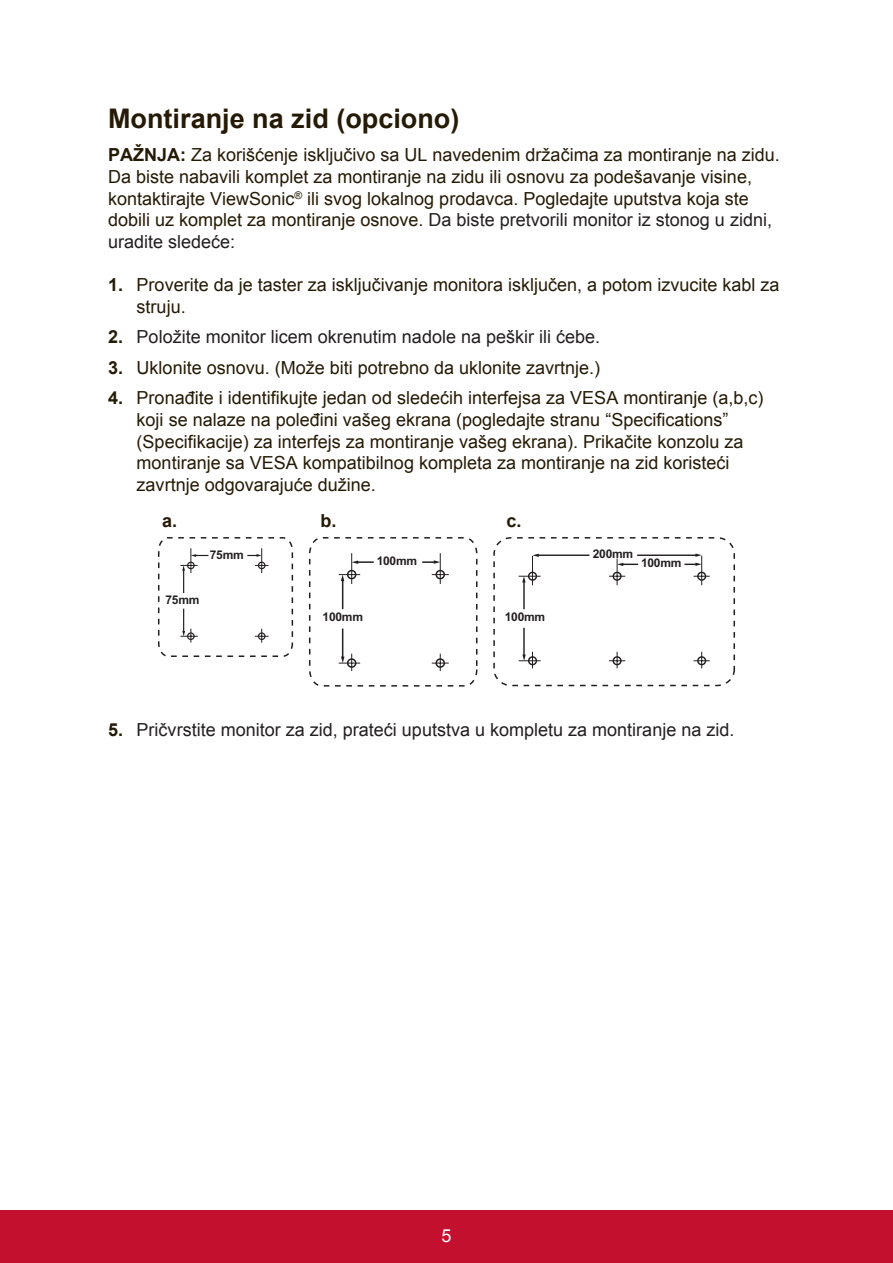
<style>
.page{position:relative;width:893px;height:1263px;background:#fff}
.page>*{position:absolute;margin:0;border:0;box-sizing:border-box;transform-origin:0 0}
.t1{font:700 27px "Arial";color:#251a05}
.t2{font:18px/21.6px "Arial";color:#251a05}
.t3{font:18px "Arial";color:#231f20}
.t4{font:700 18px "Arial";color:#251a05}
.t5{font:18px "Arial";color:#fff}
.t6{font:700 12px "Arial";letter-spacing:-.02em;color:#231f20}
.s1{font-weight:700}
.s2{color:#231f20}
.s3{font-weight:700;color:#251a05}
</style>
<div class="page">
<div style="left:0;top:1210px;width:892px;height:53px;background:#c3102f"></div>
<svg style="left:158px;top:537px;width:136px;height:120px"></svg>
<svg style="left:308px;top:537px;width:170px;height:149px"></svg>
<hr style="left:537px;top:554px;width:52px;height:2px;background:#231f20">
<svg style="left:518px;top:553px;width:22px;height:115px"></svg>
<svg style="left:609px;top:553px;width:100px;height:115px"></svg>
<div style="left:493px;top:537px;width:241px;height:149px;border:2px dashed #231f20;border-radius:17px"></div>
<h1 class="t1" style="left:108px;top:100px;width:353px">Montiranje na zid (opciono)</h1>
<p class="t2" style="left:108px;top:144px;width:673px"><span class="s1">PAŽNJA:</span> Za korišćenje isključivo sa UL navedenim držačima za montiranje na zidu.<br>Da biste nabavili komplet za montiranje na zidu ili osnovu za podešavanje visine, kontaktirajte ViewSonic<sup>®</sup> ili svog lokalnog prodavca. Pogledajte uputstva koja ste dobili uz komplet za montiranje osnove. <span class="s2">Da biste pretvorili monitor iz stonog u zidni, uradite sledeće:</span></p>
<p class="t2" style="left:136px;top:274px;width:644px;text-indent:-28px"><span class="s1">1.</span> Proverite da je taster za isključivanje monitora isključen, a potom izvucite kabl za struju.</p>
<p class="t3" style="left:108px;top:325px;width:493px"><span class="s3">2.</span> Položite monitor licem okrenutim nadole na peškir ili ćebe.</p>
<p class="t2" style="left:108px;top:357px;width:493px"><span class="s1">3.</span> Uklonite osnovu. (Može biti potrebno da uklonite zavrtnje.)</p>
<p class="t2" style="left:136px;top:387px;width:628px;text-indent:-28px"><span class="s1">4.</span> Pronađite i identifikujte jedan od sledećih interfejsa za VESA montiranje (a,b,c) koji se nalaze na poleđini vašeg ekrana (pogledajte stranu “Specifications” (Specifikacije) za interfejs za montiranje vašeg ekrana). Prikačite konzolu za montiranje sa VESA kompatibilnog kompleta za montiranje na zid koristeći zavrtnje odgovarajuće dužine.</p>
<p class="t4" style="left:162px;top:509px;width:17px">a.</p>
<p class="t4" style="left:320px;top:509px;width:18px">b.</p>
<p class="t4" style="left:506px;top:509px;width:17px">c.</p>
<p class="t6" style="left:210px;top:546px;width:35px">75mm</p>
<p class="t6" style="left:165px;top:591px;width:35px">75mm</p>
<p class="t6" style="left:376px;top:553px;width:42px">100mm</p>
<p class="t6" style="left:322px;top:609px;width:42px">100mm</p>
<p class="t6" style="left:504px;top:609px;width:42px">100mm</p>
<p class="t6" style="left:592px;top:546px;width:42px">200mm</p>
<p class="t6" style="left:640px;top:555px;width:42px">100mm</p>
<p class="t3" style="left:108px;top:717px;width:627px"><span class="s3">5.</span> Pričvrstite monitor za zid, prateći uputstva u kompletu za montiranje na zid.</p>
<p class="t5" style="left:441px;top:1223px;width:12px">5</p>
</div>
